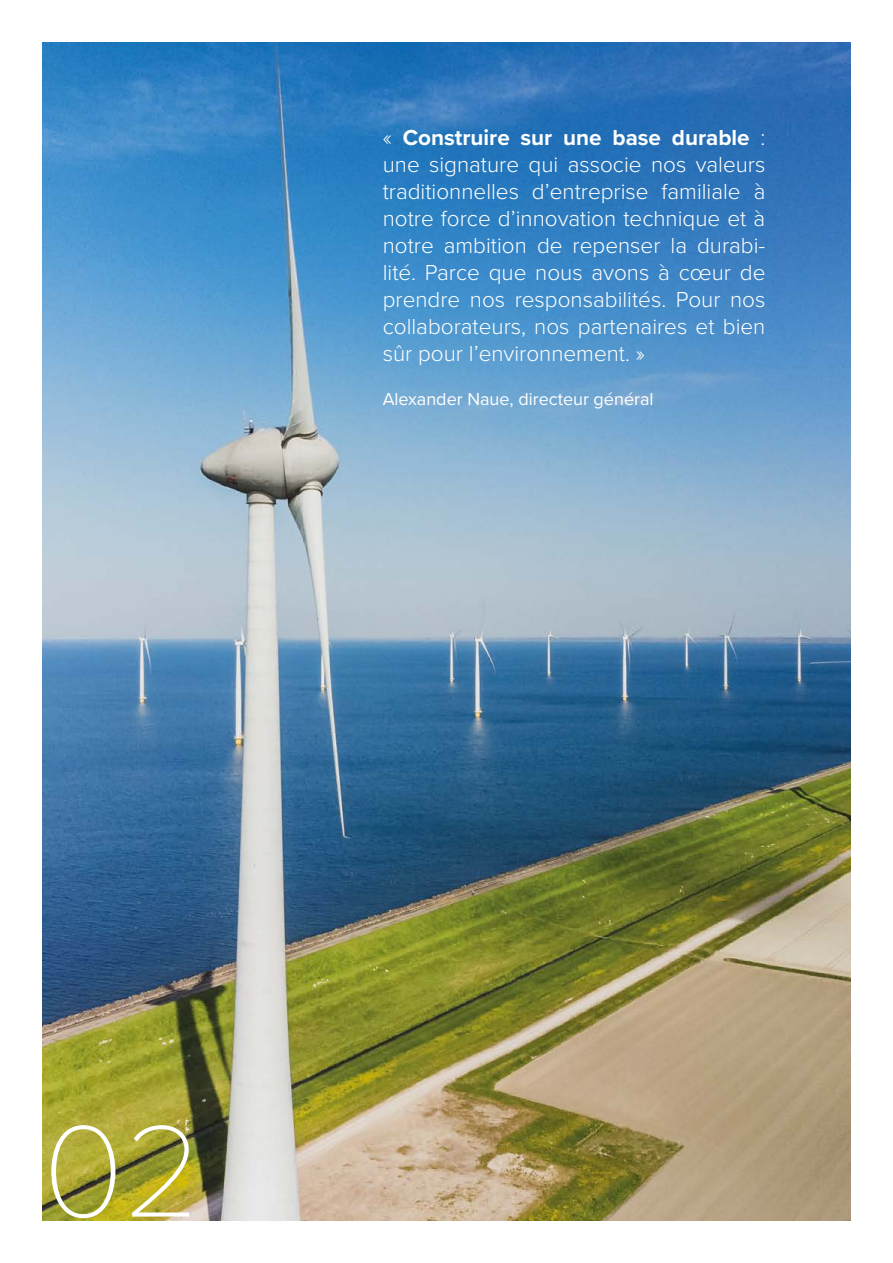
<style>
.page{position:relative;width:893px;height:1263px;background:#fff}
.page>*{position:absolute;margin:0;border:0;box-sizing:border-box;transform-origin:0 0}
.t1{font:100 135px "Proxima Nova T";color:#fff}
.t2{font:300 22.5px/27px "Proxima Nova";color:#fff;text-align:justify}
.t3{font:18px "Proxima Nova";color:#fff}
.s1{font-weight:700}
</style>
<div class="page">
<img style="left:43px;top:43px;width:807px;height:1177px">
<p class="t2" style="left:383px;top:123px;width:384px">« <span class="s1">Construire sur une base durable</span> : une signature qui associe nos valeurs traditionnelles d’entreprise familiale à notre force d’innovation technique et à notre ambition de repenser la durabi&shy;lité. Parce que nous avons à cœur de prendre nos responsabilités. Pour nos collaborateurs, nos partenaires et bien sûr pour l’environnement. »</p>
<p class="t3" style="left:383px;top:385px;width:272px">Alexander Naue, directeur général</p>
<h1 class="t1" style="left:43px;top:1071px;width:161px">02</h1>
</div>
